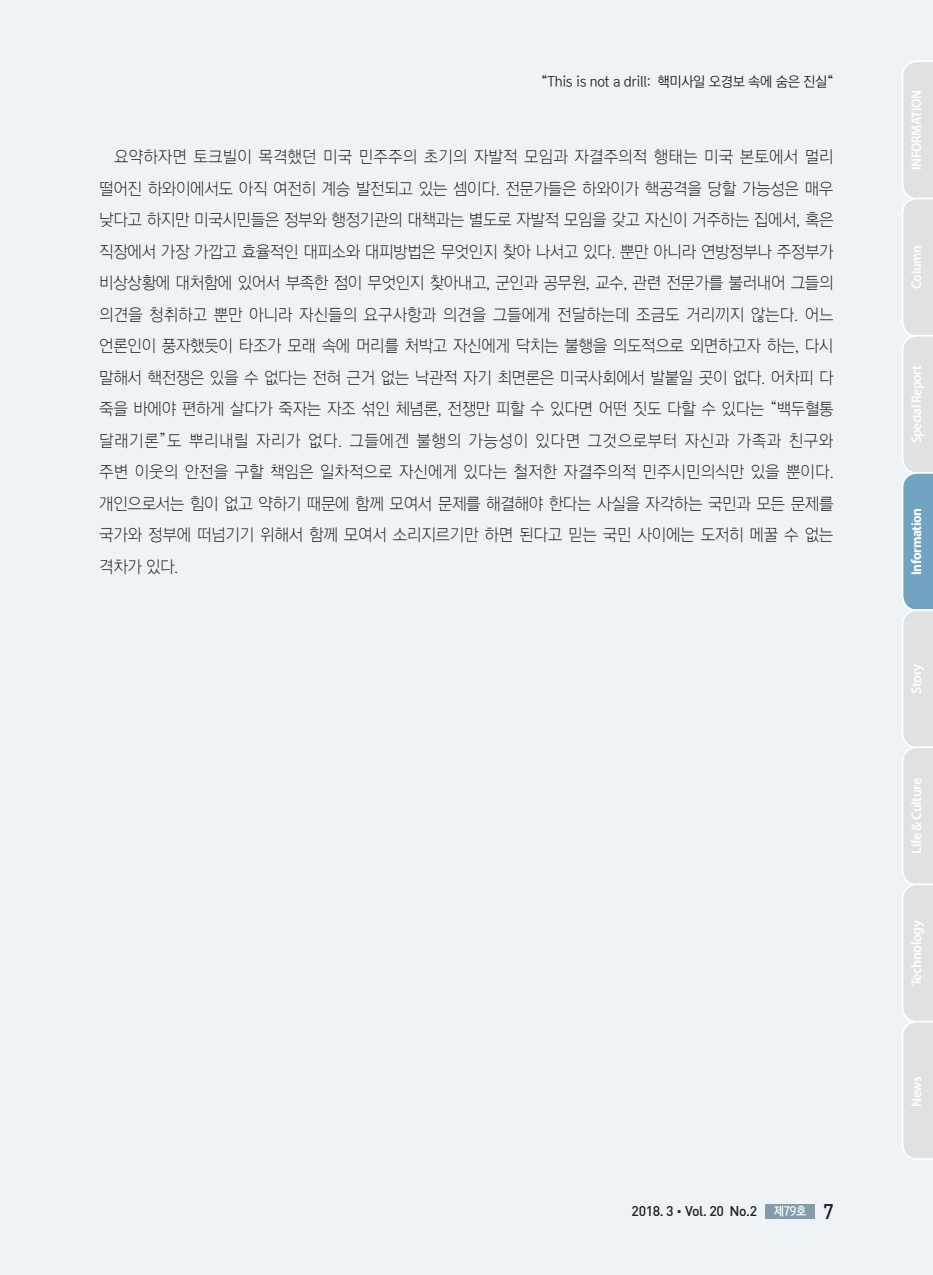
<style>
.page{position:relative;width:933px;height:1275px;background:#eef3f8}
.page>*{position:absolute;margin:0;border:0;box-sizing:border-box;transform-origin:0 0}
.t1{font:16.62px/31.5px "Korean GD10 R";letter-spacing:-.02em;color:#231f20;text-align:justify}
.t2{font:600 14px "Myriad Pro";letter-spacing:-.03em;color:#fff;scale:.95 1}
.t3{font:14px "Korean GD12 R";letter-spacing:-.03em;color:#231f20}
.t4{font:600 14px "Myriad Pro";letter-spacing:-.03em;color:#fff}
.t5{font:500 14px "DIN Pro";letter-spacing:-.03em;color:#231f20}
.t6{font:700 14px "Myriad Pro";letter-spacing:-.03em;color:#fff;scale:.95 1}
.s1{font-family:"Korean GD17 R";font-weight:400}
.s2{font-family:"Korean GD15 R";font-weight:400;font-size:12.25px;color:#fff}
.s3{font-size:21px}
</style>
<div class="page">
<svg style="left:902px;top:61px;width:31px;height:1099px;background:#d5dbe1"></svg>
<div style="left:765px;top:1204px;width:50px;height:15px;background:#839ca9"></div>
<p class="t3" style="left:541px;top:74px;width:293px">“This is not a drill: 핵미사일 오경보 속에 숨은 진실“</p>
<p class="t1" style="left:99px;top:141px;width:736px;text-indent:15px">요약하자면 토크빌이 목격했던 미국 민주주의 초기의 자발적 모임과 자결주의적 행태는 미국 본토에서 멀리 떨어진 하와이에서도 아직 여전히 계승 발전되고 있는 셈이다. 전문가들은 하와이가 핵공격을 당할 가능성은 매우 낮다고 하지만 미국시민들은 정부와 행정기관의 대책과는 별도로 자발적 모임을 갖고 자신이 거주하는 집에서, 혹은 직장에서 가장 가깝고 효율적인 대피소와 대피방법은 무엇인지 찾아 나서고 있다. 뿐만 아니라 연방정부나 주정부가 비상상황에 대처함에 있어서 부족한 점이 무엇인지 찾아내고, 군인과 공무원, 교수, 관련 전문가를 불러내어 그들의 의견을 청취하고 뿐만 아니라 자신들의 요구사항과 의견을 그들에게 전달하는데 조금도 거리끼지 않는다. 어느 언론인이 풍자했듯이 타조가 모래 속에 머리를 처박고 자신에게 닥치는 불행을 의도적으로 외면하고자 하는, 다시 말해서 핵전쟁은 있을 수 없다는 전혀 근거 없는 낙관적 자기 최면론은 미국사회에서 발붙일 곳이 없다. 어차피 다 죽을 바에야 편하게 살다가 죽자는 자조 섞인 체념론, 전쟁만 피할 수 있다면 어떤 짓도 다할 수 있다는 “백두혈통 달래기론”도 뿌리내릴 자리가 없다. 그들에겐 불행의 가능성이 있다면 그것으로부터 자신과 가족과 친구와 주변 이웃의 안전을 구할 책임은 일차적으로 자신에게 있다는 철저한 자결주의적 민주시민의식만 있을 뿐이다. 개인으로서는 힘이 없고 약하기 때문에 함께 모여서 문제를 해결해야 한다는 사실을 자각하는 국민과 모든 문제를 국가와 정부에 떠넘기기 위해서 함께 모여서 소리지르기만 하면 된다고 믿는 국민 사이에는 도저히 메꿀 수 없는 격차가 있다.</p>
<p class="t5" style="left:631px;top:1202px;width:204px">2018. 3<span class="s1">•</span>Vol. 20 No.2 <span class="s2">제79호</span> <span class="s3">7</span></p>
<p class="t2" style="left:907px;top:170px;width:85px;rotate:-90deg">INFORMATION</p>
<p class="t2" style="left:907px;top:289px;width:47px;rotate:-90deg">Column</p>
<p class="t2" style="left:907px;top:443px;width:84px;rotate:-90deg">Special Report</p>
<p class="t6" style="left:907px;top:575px;width:72px;rotate:-90deg">Information</p>
<p class="t4" style="left:907px;top:694px;width:32px;rotate:-90deg">Story</p>
<p class="t4" style="left:907px;top:854px;width:77px;rotate:-90deg">Life &amp; Culture</p>
<p class="t4" style="left:907px;top:986px;width:68px;rotate:-90deg">Technology</p>
<p class="t2" style="left:907px;top:1107px;width:33px;rotate:-90deg">News</p>
</div>
